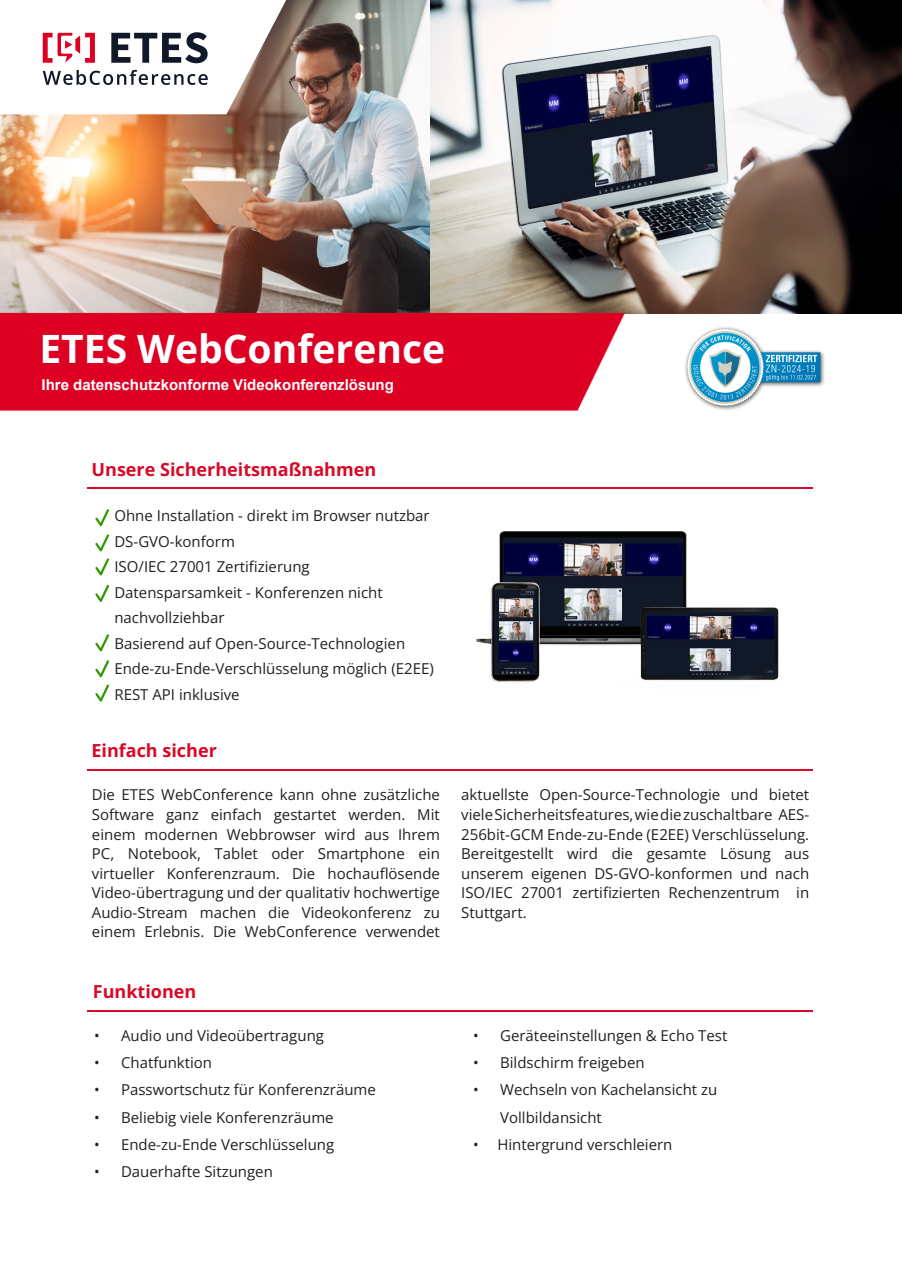
<style>
.page{position:relative;width:902px;height:1272px;background:#fff}
.page>*{position:absolute;margin:0;border:0;box-sizing:border-box;transform-origin:0 0}
.t1{font:700 39px "Open Sans";color:#fff}
.t2{font:700 18px "Open Sans";color:#d70926}
.t3{font:15px/19.5px "Open Sans";color:#231f20}
.t4{font:700 15px "Arial";color:#fff}
</style>
<div class="page">
<img style="left:0;top:0;width:431px;height:313px">
<img style="left:431px;top:0;width:470px;height:313px">
<svg style="left:0;top:0;width:290px;height:114px"></svg>
<svg style="left:95px;top:509px;width:14px;height:17px"></svg>
<svg style="left:95px;top:534px;width:14px;height:17px"></svg>
<svg style="left:95px;top:558px;width:14px;height:17px"></svg>
<svg style="left:95px;top:585px;width:14px;height:17px"></svg>
<svg style="left:95px;top:634px;width:14px;height:17px"></svg>
<svg style="left:95px;top:660px;width:14px;height:17px"></svg>
<svg style="left:95px;top:684px;width:14px;height:17px"></svg>
<img style="left:476px;top:532px;width:303px;height:150px">
<div style="left:0;top:313px;width:624px;height:97px;background:#d02"></div>
<hr style="left:87px;top:769px;width:725px;height:2px;background:#d70926">
<hr style="left:87px;top:487px;width:725px;height:2px;background:#d70926">
<hr style="left:87px;top:1009px;width:725px;height:2px;background:#d70926">
<img style="left:666px;top:309px;width:170px;height:101px">
<h1 class="t1" style="left:39px;top:321px;width:407px">ETES WebConference</h1>
<p class="t4" style="left:42px;top:379px;width:354px">Ihre datenschutzkonforme Videokonferenzlösung</p>
<p class="t2" style="left:92px;top:457px;width:286px">Unsere Sicherheitsmaßnahmen</p>
<p class="t3" style="left:114px;top:502px;width:321px;line-height:25.5px">Ohne Installation - direkt im Browser nutzbar<br>DS-GVO-konform<br>ISO/IEC 27001 Zertifizierung<br>Datensparsamkeit - Konferenzen nicht nachvollziehbar<br>Basierend auf Open-Source-Technologien<br>Ende-zu-Ende-Verschlüsselung möglich (E2EE)<br>REST API inklusive</p>
<p class="t2" style="left:91px;top:737px;width:127px">Einfach sicher</p>
<p class="t3" style="left:92px;top:785px;width:349px;text-align:justify">Die ETES WebConference kann ohne zusätzliche Software ganz einfach gestartet werden. Mit einem modernen Webbrowser wird aus Ihrem PC, Notebook, Tablet oder Smartphone ein virtueller Konferenzraum. Die hochauflösende Video-übertragung und der qualitativ hochwertige Audio-Stream machen die Videokonferenz zu einem Erlebnis. Die WebConference verwendet</p>
<p class="t3" style="left:461px;top:785px;width:349px;text-align:justify">aktuellste Open-Source-Technologie und bietet vieleSicherheitsfeatures,wiediezuschaltbare AES-256bit-GCM Ende-zu-Ende (E2EE) Verschlüsselung.<br>Bereitgestellt wird die gesamte Lösung aus unserem eigenen DS-GVO-konformen und nach ISO/IEC 27001 zertifizierten Rechenzentrum in Stuttgart.</p>
<p class="t2" style="left:93px;top:979px;width:105px">Funktionen</p>
<p class="t3" style="left:94px;top:1025px;width:231px">• Audio und Videoübertragung</p>
<p class="t3" style="left:94px;top:1052px;width:120px">• Chatfunktion</p>
<p class="t3" style="left:94px;top:1079px;width:283px">• Passwortschutz für Konferenzräume</p>
<p class="t3" style="left:94px;top:1107px;width:241px">• Beliebig viele Konferenzräume</p>
<p class="t3" style="left:94px;top:1134px;width:242px">• Ende-zu-Ende Verschlüsselung</p>
<p class="t3" style="left:94px;top:1161px;width:180px">• Dauerhafte Sitzungen</p>
<p class="t3" style="left:473px;top:1025px;width:256px">• Geräteeinstellungen &amp; Echo Test</p>
<p class="t3" style="left:473px;top:1052px;width:173px">• Bildschirm freigeben</p>
<p class="t3" style="left:500px;top:1075px;width:219px;line-height:27.3px;text-indent:-27px">• Wechseln von Kachelansicht zu<br>Vollbildansicht</p>
<p class="t3" style="left:473px;top:1134px;width:201px">• Hintergrund verschleiern</p>
</div>
